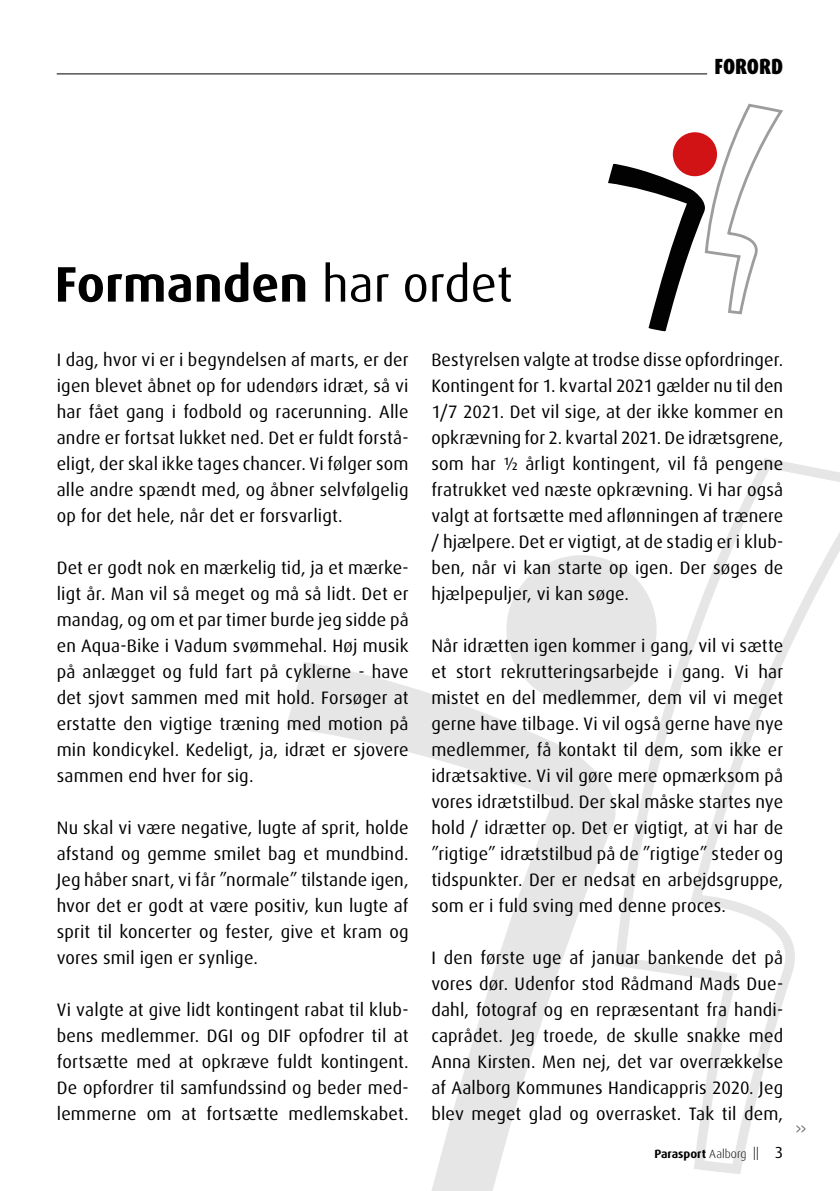
<style>
.page{position:relative;width:840px;height:1191px;background:#fff}
.page>*{position:absolute;margin:0;border:0;box-sizing:border-box;transform-origin:0 0}
.t1{font:700 50px "Dax OT";color:#000}
.t2{font:900 condensed 22px "Dax OT";color:#000}
.t3{font:18px/26px "Dax OT";letter-spacing:.01em;color:#000;text-align:justify}
.t4{font:16px "Futura Std";color:#706f6f;scale:.5 1}
.t5{font:700 12px "Dax OT";color:#000}
.s1{font-weight:400}
.s2{font-weight:300}
.s3{font-weight:300;font-size:16.8px}
.s4{font-weight:400;font-size:16px}
</style>
<div class="page">
<svg style="left:635px;top:458px;width:204px;height:716px"></svg>
<svg style="left:506px;top:555px;width:150px;height:149px"></svg>
<svg style="left:624px;top:656px;width:11px;height:313px"></svg>
<svg style="left:286px;top:651px;width:338px;height:540px"></svg>
<svg style="left:687px;top:896px;width:13px;height:18px"></svg>
<svg style="left:608px;top:104px;width:174px;height:228px"></svg>
<hr style="left:57px;top:73px;width:649px;height:1px;background:#000">
<p class="t2" style="left:714px;top:52px;width:70px">FORORD</p>
<h1 class="t1" style="left:55px;top:252px;width:459px">Formanden <span class="s1">har ordet</span></h1>
<p class="t3" style="left:57px;top:347px;width:353px">I dag, hvor vi er i begyndelsen af marts, er der igen blevet åbnet op for udendørs idræt, så vi har fået gang i fodbold og racerunning. Alle andre er fortsat lukket ned. Det er fuldt forstå&shy;eligt, der skal ikke tages chancer. Vi følger som alle andre spændt med, og åbner selvfølgelig op for det hele, når det er forsvarligt.</p>
<p class="t3" style="left:57px;top:555px;width:353px">Det er godt nok en mærkelig tid, ja et mærke&shy;ligt år. Man vil så meget og må så lidt. Det er mandag, og om et par timer burde jeg sidde på en Aqua-Bike i Vadum svømmehal. Høj musik på anlægget og fuld fart på cyklerne - have det sjovt sammen med mit hold. Forsøger at erstatte den vigtige træning med motion på min kondicykel. Kedeligt, ja, idræt er sjovere sammen end hver for sig.</p>
<p class="t3" style="left:57px;top:815px;width:353px">Nu skal vi være negative, lugte af sprit, holde afstand og gemme smilet bag et mundbind.<br>Jeg håber snart, vi får ”normale” tilstande igen, hvor det er godt at være positiv, kun lugte af sprit til koncerter og fester, give et kram og vores smil igen er synlige.</p>
<p class="t3" style="left:57px;top:997px;width:353px">Vi valgte at give lidt kontingent rabat til klub&shy;bens medlemmer. DGI og DIF opfodrer til at fortsætte med at opkræve fuldt kontingent.<br>De opfordrer til samfundssind og beder med&shy;lemmerne om at fortsætte medlemskabet.</p>
<p class="t3" style="left:431px;top:347px;width:353px">Bestyrelsen valgte at trodse disse opfordringer.<br>Kontingent for 1. kvartal 2021 gælder nu til den 1/7 2021. Det vil sige, at der ikke kommer en opkrævning for 2. kvartal 2021. De idrætsgrene, som har ½ årligt kontingent, vil få pengene fratrukket ved næste opkrævning. Vi har også valgt at fortsætte med aflønningen af trænere / hjælpere. Det er vigtigt, at de stadig er i klub&shy;ben, når vi kan starte op igen. Der søges de hjælpepuljer, vi kan søge.</p>
<p class="t3" style="left:431px;top:633px;width:353px">Når idrætten igen kommer i gang, vil vi sætte et stort rekrutteringsarbejde i gang. Vi har mistet en del medlemmer, dem vil vi meget gerne have tilbage. Vi vil også gerne have nye medlemmer, få kontakt til dem, som ikke er idrætsaktive. Vi vil gøre mere opmærksom på vores idrætstilbud. Der skal måske startes nye hold / idrætter op. Det er vigtigt, at vi har de ”rigtige” idrætstilbud på de ”rigtige” steder og tidspunkter. Der er nedsat en arbejdsgruppe, som er i fuld sving med denne proces.</p>
<p class="t3" style="left:431px;top:944px;width:353px">I den første uge af januar bankende det på vores dør. Udenfor stod Rådmand Mads Due&shy;dahl, fotograf og en repræsentant fra handi&shy;caprådet. Jeg troede, de skulle snakke med Anna Kirsten. Men nej, det var overrækkelse af Aalborg Kommunes Handicappris 2020. Jeg blev meget glad og overrasket. Tak til dem,</p>
<p class="t5" style="left:654px;top:1146px;width:130px">Parasport <span class="s2">Aalborg</span> <span class="s3">ll</span> <span class="s4">3</span></p>
<p class="t4" style="left:795px;top:1116px;width:21px">&gt;&gt;</p>
</div>
